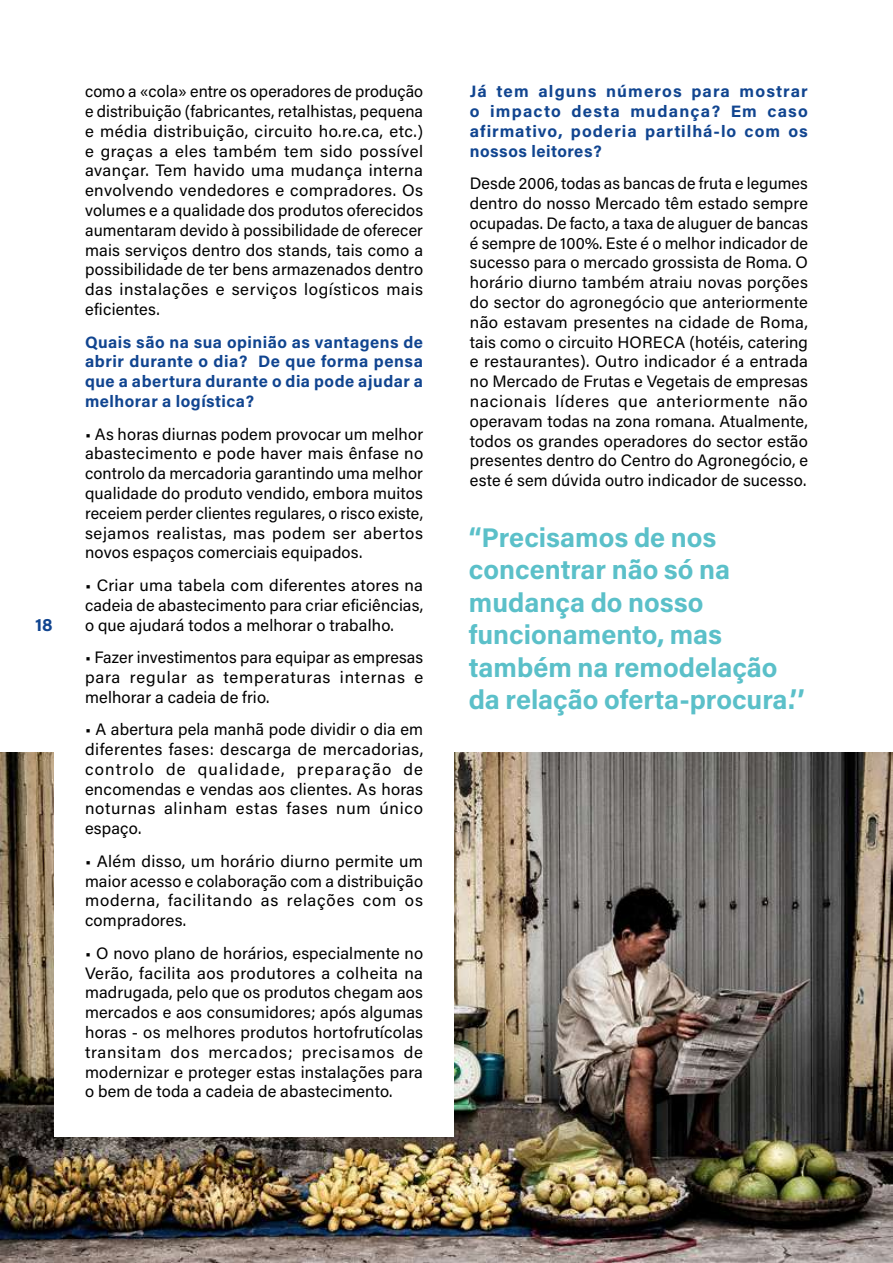
<style>
.page{position:relative;width:893px;height:1263px;background:#fff}
.page>*{position:absolute;margin:0;border:0;box-sizing:border-box;transform-origin:0 0}
.t1{font:700 27px/32.4px "Acumin Pro";color:#5bc0c9}
.t2{font:700 18px "Acumin Pro";color:#114590}
.t3{font:16.5px/19.8px "Acumin Pro";letter-spacing:.015em;color:#000;text-align:justify}
.t4{font:700 16.5px/19.8px "Acumin Pro";letter-spacing:.035em;color:#114590;text-align:justify}
</style>
<div class="page">
<img style="left:0;top:753px;width:893px;height:510px">
<div style="left:54px;top:347px;width:400px;height:789px;background:#fff"></div>
<p class="t2" style="left:35px;top:612px;width:19px">18</p>
<p class="t3" style="left:85px;top:81px;width:340px">como a «cola» entre os operadores de produção e distribuição (fabricantes, retalhistas, pequena e média distribuição, circuito ho.re.ca, etc.) e graças a eles também tem sido possível avançar. Tem havido uma mudança interna envolvendo vendedores e compradores. Os volumes e a qualidade dos produtos oferecidos aumentaram devido à possibilidade de oferecer mais serviços dentro dos stands, tais como a possibilidade de ter bens armazenados dentro das instalações e serviços logísticos mais eficientes.</p>
<p class="t4" style="left:85px;top:331px;width:340px">Quais são na sua opinião as vantagens de abrir durante o dia? De que forma pensa que a abertura durante o dia pode ajudar a melhorar a logística?</p>
<p class="t3" style="left:85px;top:423px;width:340px">• As horas diurnas podem provocar um melhor abastecimento e pode haver mais ênfase no controlo da mercadoria garantindo uma melhor qualidade do produto vendido, embora muitos receiem perder clientes regulares, o risco existe, sejamos realistas, mas podem ser abertos novos espaços comerciais equipados.</p>
<p class="t3" style="left:85px;top:575px;width:340px">• Criar uma tabela com diferentes atores na cadeia de abastecimento para criar eficiências, o que ajudará todos a melhorar o trabalho.</p>
<p class="t3" style="left:85px;top:647px;width:340px">• Fazer investimentos para equipar as empresas para regular as temperaturas internas e melhorar a cadeia de frio.</p>
<p class="t3" style="left:85px;top:719px;width:340px">• A abertura pela manhã pode dividir o dia em diferentes fases: descarga de mercadorias, controlo de qualidade, preparação de encomendas e vendas aos clientes. As horas noturnas alinham estas fases num único espaço.</p>
<p class="t3" style="left:85px;top:850px;width:340px">• Além disso, um horário diurno permite um maior acesso e colaboração com a distribuição moderna, facilitando as relações com os compradores.</p>
<p class="t3" style="left:85px;top:942px;width:340px">• O novo plano de horários, especialmente no Verão, facilita aos produtores a colheita na madrugada, pelo que os produtos chegam aos mercados e aos consumidores; após algumas horas - os melhores produtos hortofrutícolas transitam dos mercados; precisamos de modernizar e proteger estas instalações para o bem de toda a cadeia de abastecimento.</p>
<p class="t4" style="left:470px;top:81px;width:340px">Já tem alguns números para mostrar o impacto desta mudança? Em caso afirmativo, poderia partilhá-lo com os nossos leitores?</p>
<p class="t3" style="left:470px;top:173px;width:340px">Desde 2006, todas as bancas de fruta e legumes dentro do nosso Mercado têm estado sempre ocupadas. De facto, a taxa de aluguer de bancas é sempre de 100%. Este é o melhor indicador de sucesso para o mercado grossista de Roma. O horário diurno também atraiu novas porções do sector do agronegócio que anteriormente não estavam presentes na cidade de Roma, tais como o circuito HORECA (hotéis, catering e restaurantes). Outro indicador é a entrada no Mercado de Frutas e Vegetais de empresas nacionais líderes que anteriormente não operavam todas na zona romana. Atualmente, todos os grandes operadores do sector estão presentes dentro do Centro do Agronegócio, e este é sem dúvida outro indicador de sucesso.</p>
<h1 class="t1" style="left:469px;top:520px;width:337px">“Precisamos de nos concentrar não só na mudança do nosso funcionamento, mas também na remodelação da relação oferta-procura.’’</h1>
</div>
